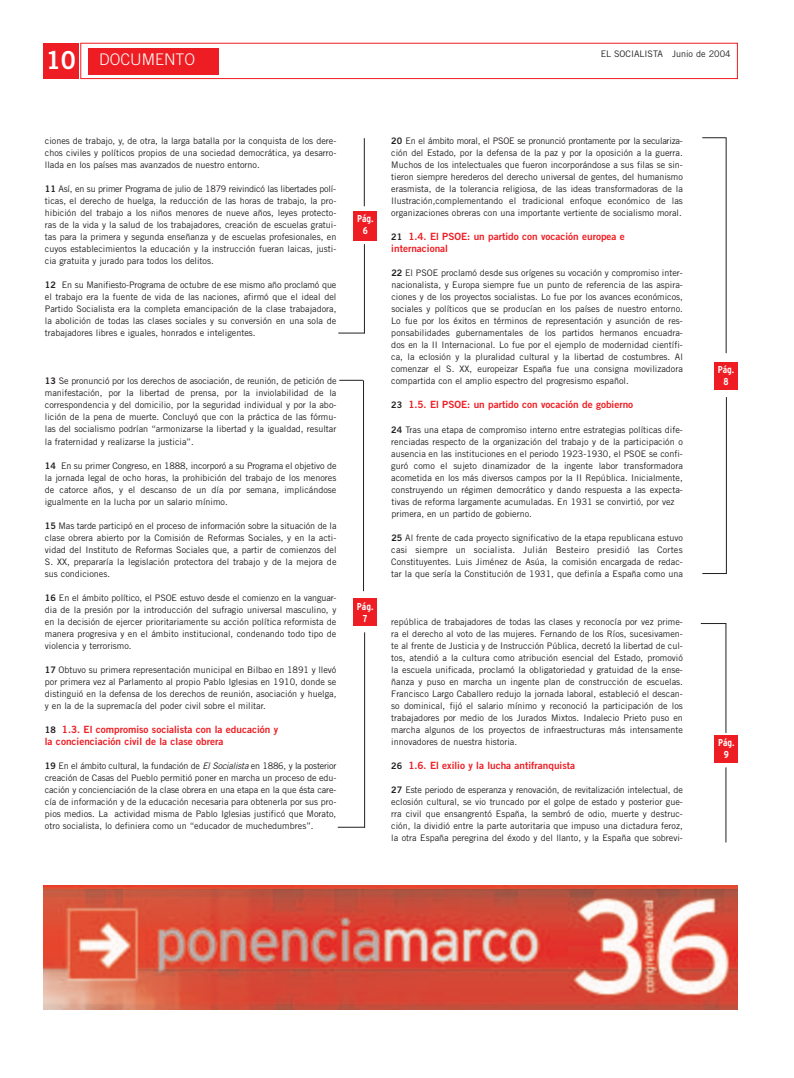
<style>
.page{position:relative;width:794px;height:1078px;background:#fff}
.page>*{position:absolute;margin:0;border:0;box-sizing:border-box;transform-origin:0 0}
.t1{font:24.8px "Trade Gothic Bold Two";color:#fff}
.t2{font:300 16px "Trade Gothic";color:#fffefc}
.t3{font:10px/12px "Trade Gothic Bold Two";color:#ee1d23}
.t4{font:700 condensed 10px/12px "Interstate";color:#fff;text-align:center}
.t5{font:9px/12px "Trade Gothic";color:#231f20;text-align:justify}
.s1{font-family:"Trade Gothic Bold Two"}
.s2{font-size:9px;color:#231f20}
.s3{font-style:italic}
</style>
<div class="page">
<div style="left:80px;top:43px;width:657px;height:36px;border:1px solid #ee1d23"></div>
<div style="left:43px;top:43px;width:36px;height:36px;background:#ee1d23"></div>
<div style="left:88px;top:48px;width:130px;height:26px;background:#ee1d23"></div>
<div style="left:353px;top:211px;width:23px;height:29px;background:#ee1d23"></div>
<hr style="left:364px;top:138px;width:1px;height:68px;background:#231f20">
<hr style="left:364px;top:244px;width:1px;height:89px;background:#231f20">
<div style="left:353px;top:598px;width:23px;height:28px;background:#ee1d23"></div>
<div style="left:714px;top:362px;width:23px;height:27px;background:#ee1d23"></div>
<hr style="left:363px;top:380px;width:1px;height:211px;background:#231f20">
<hr style="left:364px;top:632px;width:1px;height:195px;background:#231f20">
<hr style="left:726px;top:397px;width:1px;height:176px;background:#231f20">
<hr style="left:725px;top:623px;width:1px;height:109px;background:#231f20">
<hr style="left:678px;top:884px;width:52px;height:1px;background:#231f20">
<svg style="left:338px;top:332px;width:26px;height:1px"></svg>
<svg style="left:339px;top:380px;width:24px;height:1px"></svg>
<svg style="left:338px;top:826px;width:27px;height:1px"></svg>
<svg style="left:701px;top:623px;width:24px;height:1px"></svg>
<hr style="left:725px;top:138px;width:1px;height:215px;background:#231f20">
<svg style="left:702px;top:573px;width:24px;height:1px"></svg>
<img style="left:43px;top:885px;width:694px;height:123px">
<svg style="left:702px;top:137px;width:24px;height:1px"></svg>
<div style="left:714px;top:734px;width:23px;height:28px;background:#ee1d23"></div>
<hr style="left:725px;top:767px;width:1px;height:75px;background:#231f20">
<h1 class="t1" style="left:46px;top:51px;width:32px">10</h1>
<p class="t5" style="left:601px;top:49px;width:131px">EL SOCIALISTA Junio de 2004</p>
<h2 class="t2" style="left:99px;top:54px;width:98px">DOCUMENTO</h2>
<p class="t5" style="left:45px;top:136px;width:293px">ciones de trabajo, y, de otra, la larga batalla por la conquista de los dere&shy;chos civiles y políticos propios de una sociedad democrática, ya desarro&shy;llada en los países mas avanzados de nuestro entorno.</p>
<p class="t5" style="left:45px;top:184px;width:293px"><span class="s1">11</span> Así, en su primer Programa de julio de 1879 reivindicó las libertades polí&shy;ticas, el derecho de huelga, la reducción de las horas de trabajo, la pro&shy;hibición del trabajo a los niños menores de nueve años, leyes protecto&shy;ras de la vida y la salud de los trabajadores, creación de escuelas gratui&shy;tas para la primera y segunda enseñanza y de escuelas profesionales, en cuyos establecimientos la educación y la instrucción fueran laicas, justi&shy;cia gratuita y jurado para todos los delitos.</p>
<p class="t5" style="left:45px;top:280px;width:293px"><span class="s1">12</span> En su Manifiesto-Programa de octubre de ese mismo año proclamó que el trabajo era la fuente de vida de las naciones, afirmó que el ideal del Partido Socialista era la completa emancipación de la clase trabajadora, la abolición de todas las clases sociales y su conversión en una sola de trabajadores libres e iguales, honrados e inteligentes.</p>
<p class="t5" style="left:45px;top:376px;width:293px"><span class="s1">13</span> Se pronunció por los derechos de asociación, de reunión, de petición de manifestación, por la libertad de prensa, por la inviolabilidad de la correspondencia y del domicilio, por la seguridad individual y por la abo&shy;lición de la pena de muerte. Concluyó que con la práctica de las fórmu&shy;las del socialismo podrían “armonizarse la libertad y la igualdad, resultar la fraternidad y realizarse la justicia”.</p>
<p class="t5" style="left:45px;top:460px;width:293px"><span class="s1">14</span> En su primer Congreso, en 1888, incorporó a su Programa el objetivo de la jornada legal de ocho horas, la prohibición del trabajo de los menores de catorce años, y el descanso de un día por semana, implicándose igualmente en la lucha por un salario mínimo.</p>
<p class="t5" style="left:45px;top:520px;width:293px"><span class="s1">15</span> Mas tarde participó en el proceso de información sobre la situación de la clase obrera abierto por la Comisión de Reformas Sociales, y en la acti&shy;vidad del Instituto de Reformas Sociales que, a partir de comienzos del S. XX, prepararía la legislación protectora del trabajo y de la mejora de sus condiciones.</p>
<p class="t5" style="left:45px;top:592px;width:293px"><span class="s1">16</span> En el ámbito político, el PSOE estuvo desde el comienzo en la vanguar&shy;dia de la presión por la introducción del sufragio universal masculino, y en la decisión de ejercer prioritariamente su acción política reformista de manera progresiva y en el ámbito institucional, condenando todo tipo de violencia y terrorismo.</p>
<p class="t5" style="left:45px;top:664px;width:293px"><span class="s1">17</span> Obtuvo su primera representación municipal en Bilbao en 1891 y llevó por primera vez al Parlamento al propio Pablo Iglesias en 1910, donde se distinguió en la defensa de los derechos de reunión, asociación y huelga, y en la de la supremacía del poder civil sobre el militar.</p>
<p class="t3" style="left:45px;top:724px;width:235px"><span class="s2">18</span> 1.3. El compromiso socialista con la educación y la concienciación civil de la clase obrera</p>
<p class="t5" style="left:45px;top:760px;width:293px"><span class="s1">19</span> En el ámbito cultural, la fundación de <span class="s3">El Socialista</span> en 1886, y la posterior creación de Casas del Pueblo permitió poner en marcha un proceso de edu&shy;cación y concienciación de la clase obrera en una etapa en la que ésta care&shy;cía de información y de la educación necesaria para obtenerla por sus pro&shy;pios medios. La actividad misma de Pablo Iglesias justificó que Morato, otro socialista, lo definiera como un “educador de muchedumbres”.</p>
<p class="t4" style="left:357px;top:213px;width:18px">Pág.<br>6</p>
<p class="t4" style="left:357px;top:600px;width:18px">Pág.<br>7</p>
<p class="t5" style="left:391px;top:136px;width:293px"><span class="s1">20</span> En el ámbito moral, el PSOE se pronunció prontamente por la seculariza&shy;ción del Estado, por la defensa de la paz y por la oposición a la guerra.<br>Muchos de los intelectuales que fueron incorporándose a sus filas se sin&shy;tieron siempre herederos del derecho universal de gentes, del humanismo erasmista, de la tolerancia religiosa, de las ideas transformadoras de la Ilustración,complementando el tradicional enfoque económico de las organizaciones obreras con una importante vertiente de socialismo moral.</p>
<p class="t3" style="left:391px;top:232px;width:235px"><span class="s2">21</span> 1.4. El PSOE: un partido con vocación europea e internacional</p>
<p class="t5" style="left:391px;top:268px;width:293px"><span class="s1">22</span> El PSOE proclamó desde sus orígenes su vocación y compromiso inter&shy;nacionalista, y Europa siempre fue un punto de referencia de las aspira&shy;ciones y de los proyectos socialistas. Lo fue por los avances económicos, sociales y políticos que se producían en los países de nuestro entorno.<br>Lo fue por los éxitos en términos de representación y asunción de res&shy;ponsabilidades gubernamentales de los partidos hermanos encuadra&shy;dos en la II Internacional. Lo fue por el ejemplo de modernidad científi&shy;ca, la eclosión y la pluralidad cultural y la libertad de costumbres. Al comenzar el S. XX, europeizar España fue una consigna movilizadora compartida con el amplio espectro del progresismo español.</p>
<p class="t3" style="left:391px;top:400px;width:243px"><span class="s2">23</span> 1.5. El PSOE: un partido con vocación de gobierno</p>
<p class="t5" style="left:391px;top:424px;width:293px;text-align:left"><span class="s1">24</span> Tras una etapa de compromiso interno entre estrategias políticas dife&shy;renciadas respecto de la organización del trabajo y de la participación o ausencia en las instituciones en el periodo 1923-1930, el PSOE se confi&shy;guró como el sujeto dinamizador de la ingente labor transformadora acometida en los más diversos campos por la II República. Inicialmente, construyendo un régimen democrático y dando respuesta a las expecta&shy;tivas de reforma largamente acumuladas. En 1931 se convirtió, por vez primera, en un partido de gobierno.</p>
<p class="t5" style="left:391px;top:532px;width:293px"><span class="s1">25</span> Al frente de cada proyecto significativo de la etapa republicana estuvo casi siempre un socialista. Julián Besteiro presidió las Cortes Constituyentes. Luis Jiménez de Asúa, la comisión encargada de redac&shy;tar la que sería la Constitución de 1931, que definía a España como una</p>
<p class="t5" style="left:391px;top:616px;width:293px">república de trabajadores de todas las clases y reconocía por vez prime&shy;ra el derecho al voto de las mujeres. Fernando de los Ríos, sucesivamen&shy;te al frente de Justicia y de Instrucción Pública, decretó la libertad de cul&shy;tos, atendió a la cultura como atribución esencial del Estado, promovió la escuela unificada, proclamó la obligatoriedad y gratuidad de la ense&shy;ñanza y puso en marcha un ingente plan de construcción de escuelas.<br>Francisco Largo Caballero redujo la jornada laboral, estableció el descan&shy;so dominical, fijó el salario mínimo y reconoció la participación de los trabajadores por medio de los Jurados Mixtos. Indalecio Prieto puso en marcha algunos de los proyectos de infraestructuras más intensamente innovadores de nuestra historia.</p>
<p class="t3" style="left:391px;top:760px;width:185px"><span class="s2">26</span> 1.6. El exilio y la lucha antifranquista</p>
<p class="t5" style="left:391px;top:784px;width:293px"><span class="s1">27</span> Este periodo de esperanza y renovación, de revitalización intelectual, de eclosión cultural, se vio truncado por el golpe de estado y posterior gue&shy;rra civil que ensangrentó España, la sembró de odio, muerte y destruc&shy;ción, la dividió entre la parte autoritaria que impuso una dictadura feroz, la otra España peregrina del éxodo y del llanto, y la España que sobrevi-</p>
<p class="t4" style="left:718px;top:364px;width:18px">Pág.<br>8</p>
<p class="t4" style="left:718px;top:736px;width:18px">Pág.<br>9</p>
</div>
